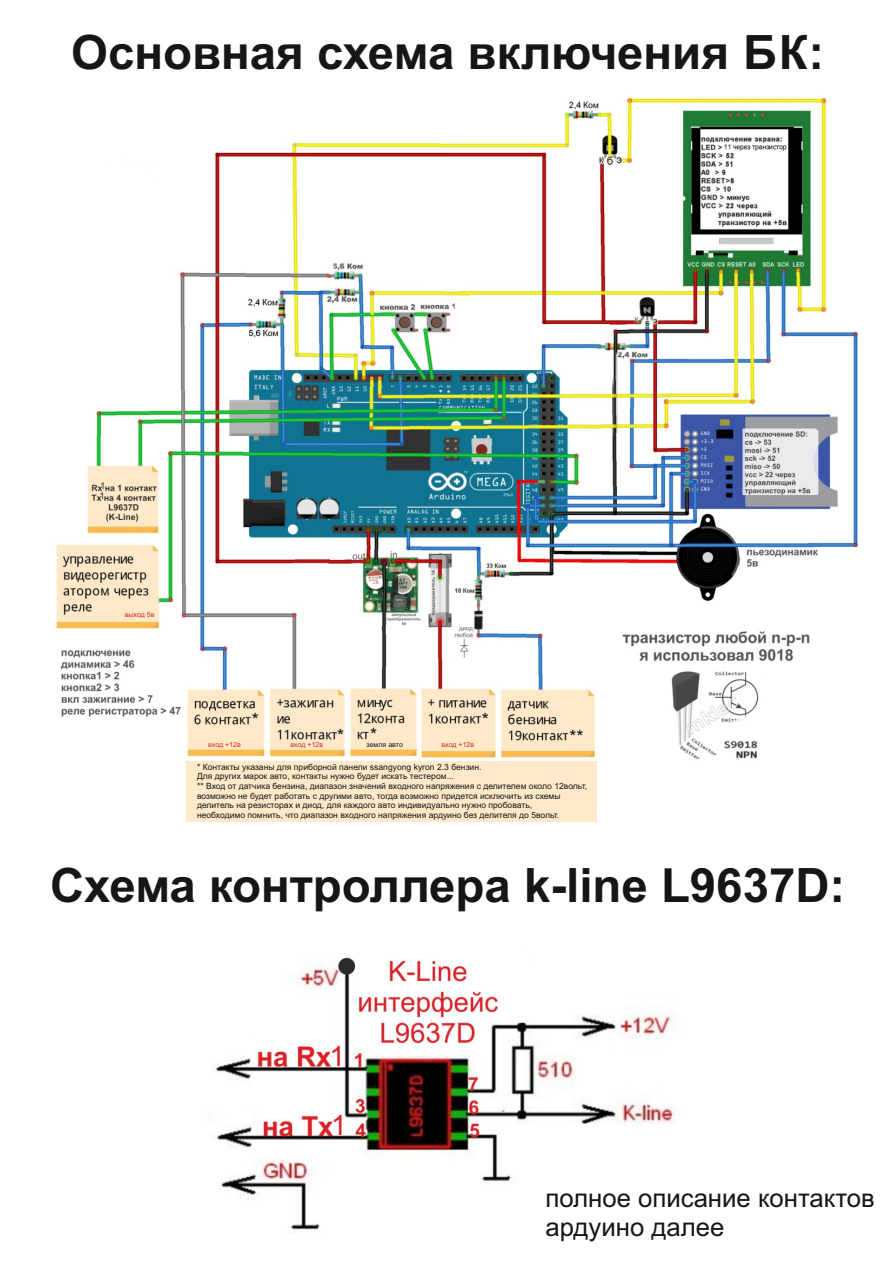
<style>
.page{position:relative;width:893px;height:1263px;background:#fff}
.page>*{position:absolute;margin:0;border:0;box-sizing:border-box;transform-origin:0 0}
.t1{font:700 47.4px "Arial";color:#151616}
.t2{font:28.05px "Arial";color:#de1e29}
.t3{font:25.8px/28.8px "Arial";color:#151616}
.t4{font:18px "Arial";color:#151616}
.t5{font:9.45px/10.1px "Arial";color:#372e2f}
.t6{font:8.55px/9.6px "Arial";color:#151616}
.t7{font:7.05px "Arial";color:#dd2b1c}
.t8{font:7.05px "Arial";color:#151616}
</style>
<div class="page">
<img style="left:56px;top:97px;width:802px;height:663px">
<div style="left:186px;top:761px;width:411px;height:61px;background:#ffe9c9"></div>
<img style="left:215px;top:957px;width:460px;height:274px">
<h1 class="t1" style="left:71px;top:35px;width:754px">Основная схема включения БК:</h1>
<p class="t5" style="left:99px;top:482px;width:8px">1<br>1</p>
<p class="t7" style="left:125px;top:612px;width:31px">выход 5в</p>
<p class="t7" style="left:208px;top:742px;width:34px">вход +12в</p>
<h3 class="t4" style="left:252px;top:712px;width:9px">*</h3>
<h3 class="t4" style="left:337px;top:728px;width:41px">* *</h3>
<p class="t7" style="left:291px;top:742px;width:34px">вход +12в</p>
<p class="t8" style="left:366px;top:742px;width:38px">земля авто</p>
<p class="t7" style="left:441px;top:742px;width:34px">вход +12в</p>
<h3 class="t4" style="left:482px;top:712px;width:9px">*</h3>
<h3 class="t4" style="left:569px;top:730px;width:16px">**</h3>
<p class="t6" style="left:197px;top:763px;width:392px">* Контакты указаны для приборной панели ssangyong kyron 2.3 бензин.<br>Для других марок авто, контакты нужно будет искать тестером...<br>** Вход от датчика бензина, диапазон значений входного напряжения с делителем около 12вольт, возможно не будет работать с другими авто, тогда возможно придется исключить из схемы делитель на резисторах и диод, для каждого авто индивидуально нужно пробовать,<br>необходимо помнить, что диапазон входного напряжения ардуино без делителя до 5вольт.</p>
<h1 class="t1" style="left:50px;top:867px;width:797px">Схема контроллера k-line L9637D:</h1>
<h2 class="t2" style="left:329px;top:1046px;width:17px">1</h2>
<h2 class="t2" style="left:331px;top:1114px;width:17px">1</h2>
<h3 class="t3" style="left:545px;top:1186px;width:331px">полное описание контактов ардуино далее</h3>
</div>
